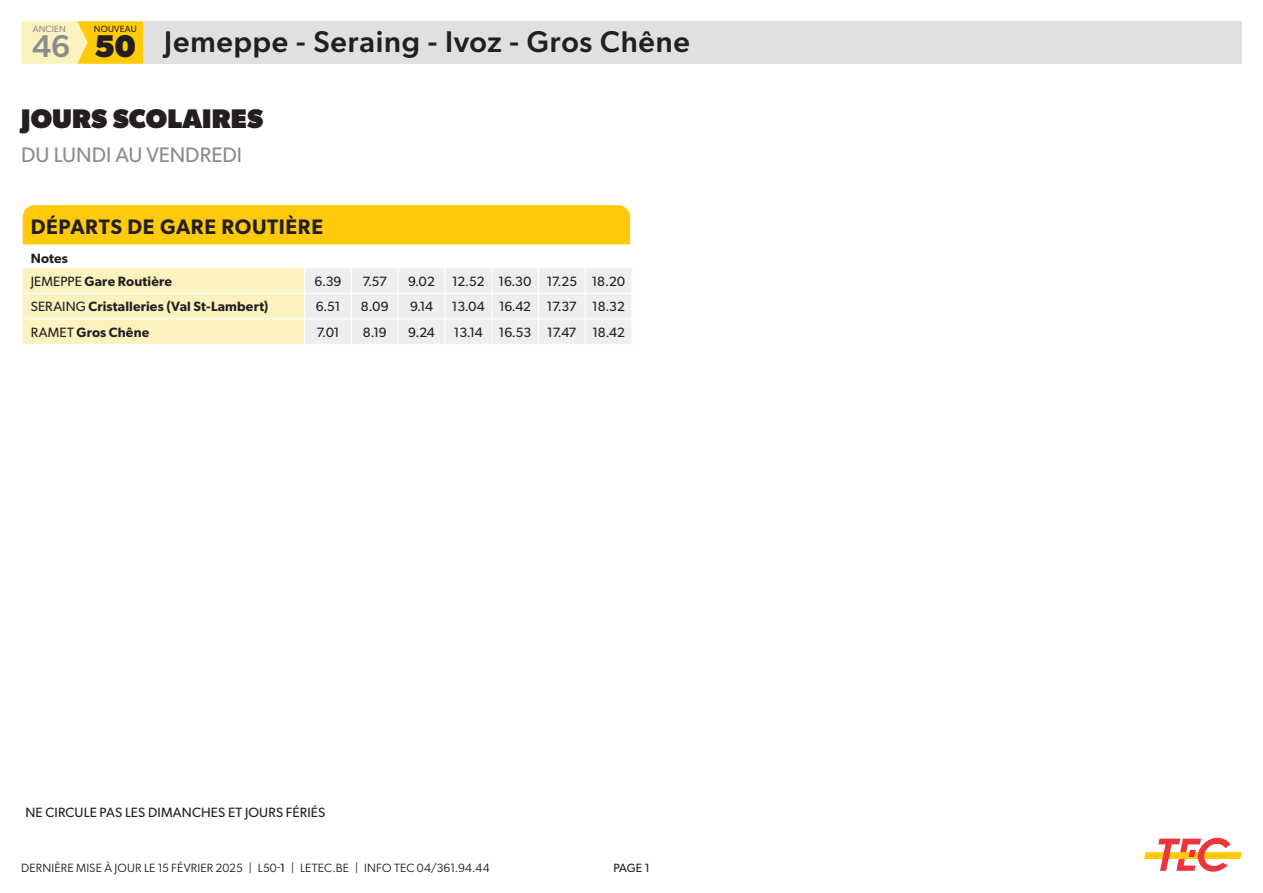
<style>
.page{position:relative;width:1263px;height:893px;background:#fff}
.page>*{position:absolute;margin:0;border:0;box-sizing:border-box;transform-origin:0 0}
.t1{font:500 31.5px "Gibson";color:#8a8d8e}
.t2{font:700 31.5px "Gibson";color:#231f20}
.t3{font:500 30px "Gibson";letter-spacing:.025em;color:#231f20}
.t4{font:800 27px "Gibson";letter-spacing:.005em;color:#231f20}
.t5{font:600 21px "Gibson";letter-spacing:.025em;color:#231f20}
.t6{font:21px "Gibson";letter-spacing:-.005em;color:#8a8d8e}
.t7{font:13.5px "Gibson";color:#231f20}
.t8{font:600 13.5px "Gibson";letter-spacing:.01em;color:#231f20}
.t9{font:12px "Gibson";letter-spacing:.01em;color:#231f20}
.t10{font:12px "Gibson";color:#231f20}
.t11{font:9px "Gibson";letter-spacing:.025em;color:#231f20}
.t12{font:9px "Gibson";letter-spacing:.025em;color:#8a8d8e}
.s1{font-weight:400}
.s2{font-style:inherit}
</style>
<div class="page">
<div style="left:143px;top:21px;width:1099px;height:43px;background:#dfe1df"></div>
<div style="left:77px;top:21px;width:66px;height:43px;background:#feca0a"></div>
<svg style="left:21px;top:21px;width:67px;height:43px"></svg>
<svg style="left:1144px;top:837px;width:98px;height:35px"></svg>
<svg style="left:22px;top:204px;width:609px;height:140px"></svg>
<p class="t12" style="left:33px;top:23px;width:35px">ANCIEN</p>
<p class="t11" style="left:94px;top:23px;width:44px">NOUVEAU</p>
<h1 class="t2" style="left:95px;top:24px;width:42px">50</h1>
<h1 class="t1" style="left:32px;top:24px;width:39px">46</h1>
<h2 class="t3" style="left:164px;top:20px;width:527px">Jemeppe - Seraing - Ivoz - Gros Chêne</h2>
<h3 class="t4" style="left:21px;top:99px;width:244px">JOURS SCOLAIRES</h3>
<h3 class="t6" style="left:21px;top:140px;width:222px">DU LUNDI AU VENDREDI</h3>
<p class="t5" style="left:31px;top:212px;width:294px">DÉPARTS DE GARE ROUTIÈRE</p>
<p class="t8" style="left:31px;top:248px;width:39px">Notes</p>
<p class="t8" style="left:31px;top:272px;width:143px"><span class="s1">JEMEPPE</span> Gare Routière</p>
<p class="t7" style="left:314px;top:272px;width:28px">6.39</p>
<p class="t7" style="left:362px;top:272px;width:26px">7.57</p>
<p class="t7" style="left:408px;top:272px;width:28px">9.02</p>
<p class="t7" style="left:452px;top:272px;width:34px">12.52</p>
<p class="t7" style="left:499px;top:272px;width:34px">16.30</p>
<p class="t7" style="left:547px;top:272px;width:32px">17.25</p>
<p class="t7" style="left:592px;top:272px;width:35px">18.20</p>
<p class="t8" style="left:31px;top:297px;width:239px"><span class="s1">SERAING</span> Cristalleries (Val St-Lambert)</p>
<p class="t7" style="left:316px;top:297px;width:26px">6.51</p>
<p class="t7" style="left:361px;top:297px;width:29px">8.09</p>
<p class="t7" style="left:410px;top:297px;width:25px">9.14</p>
<p class="t7" style="left:452px;top:297px;width:34px">13.04</p>
<p class="t7" style="left:499px;top:297px;width:34px">16.42</p>
<p class="t7" style="left:547px;top:297px;width:31px">17.37</p>
<p class="t7" style="left:592px;top:297px;width:34px">18.32</p>
<p class="t8" style="left:31px;top:323px;width:120px"><span class="s1">RAMET</span> Gros Chêne</p>
<p class="t7" style="left:317px;top:323px;width:24px">7.01</p>
<p class="t7" style="left:363px;top:323px;width:25px">8.19</p>
<p class="t7" style="left:408px;top:323px;width:28px">9.24</p>
<p class="t7" style="left:454px;top:323px;width:30px">13.14</p>
<p class="t7" style="left:499px;top:323px;width:34px">16.53</p>
<p class="t7" style="left:547px;top:323px;width:31px">17.47</p>
<p class="t7" style="left:592px;top:323px;width:34px">18.42</p>
<p class="t7" style="left:26px;top:803px;width:301px">NE CIRCULE PAS LES DIMANCHES ET JOURS FÉRIÉS</p>
<p class="t9" style="left:21px;top:859px;width:470px">DERNIÈRE MISE À JOUR LE 15 FÉVRIER 2025 | L50-<span class="s2">1</span> | LETEC.BE | INFO TEC 04/361.94.44</p>
<p class="t10" style="left:613px;top:859px;width:38px">PAGE 1</p>
</div>
